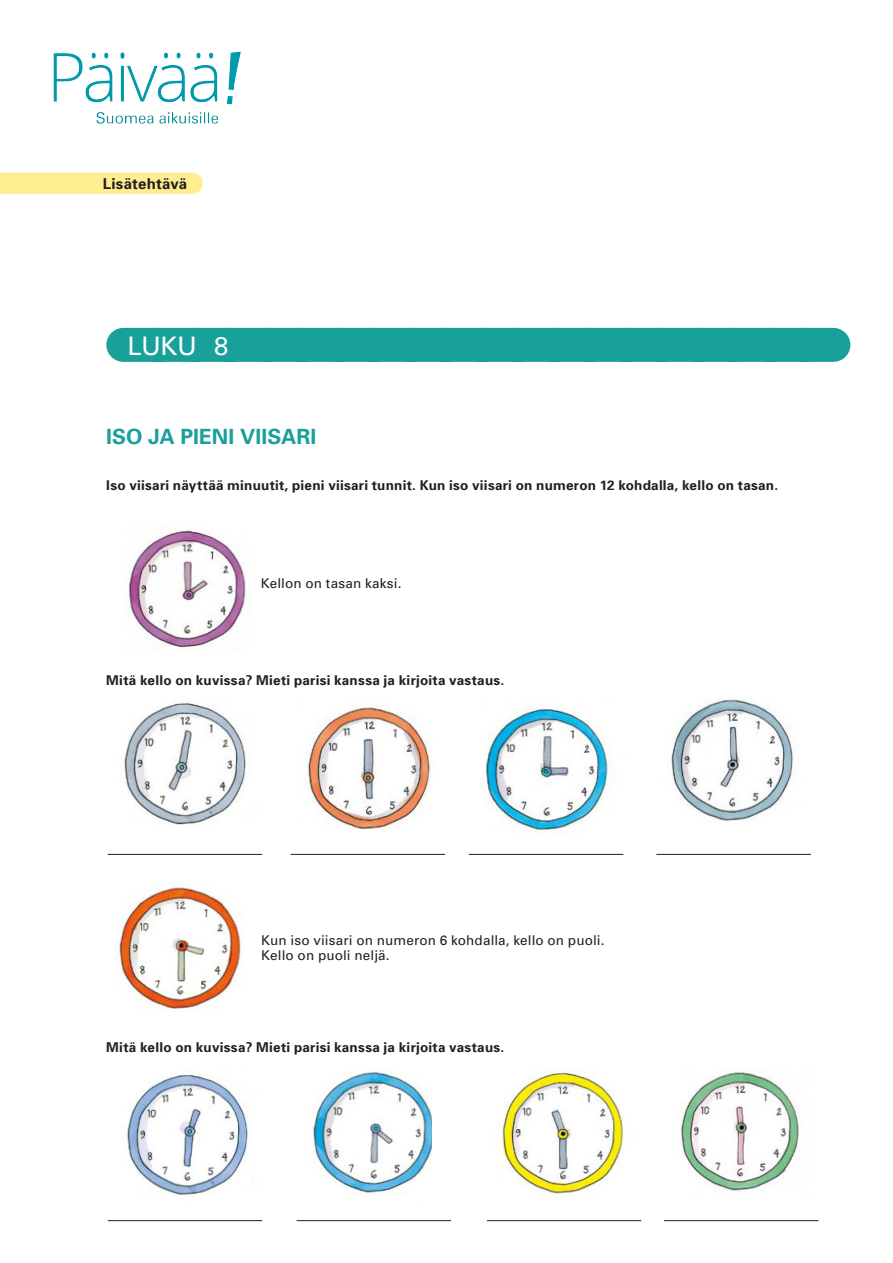
<style>
.page{position:relative;width:893px;height:1263px;background:#fff}
.page>*{position:absolute;margin:0;border:0;box-sizing:border-box;transform-origin:0 0}
.osa-otsikko_vasen{font:25.5px "Univers";color:#fff}
._1_ots{font:700 21px "Univers";letter-spacing:.005em;color:#1aa09a}
.t1{font:700 15px "Univers";letter-spacing:.015em;color:#231f20}
.Tehtävänanto___2_ots{font:700 13.5px "Univers";letter-spacing:.015em;color:#231f20}
.tehtävä_leipis{font:13.5px/15px "Univers";letter-spacing:.01em;color:#231f20}
</style>
<div class="page">
<img style="left:53px;top:51px;width:188px;height:73px">
<div style="left:0;top:173px;width:192px;height:21px;background:#ffee91"></div>
<div style="left:123px;top:328px;width:710px;height:34px;background:#1aa09a"></div>
<img style="left:128px;top:530px;width:122px;height:120px">
<img style="left:124px;top:703px;width:306px;height:127px">
<img style="left:485px;top:699px;width:309px;height:136px">
<img style="left:119px;top:886px;width:122px;height:127px">
<img style="left:498px;top:1070px;width:301px;height:124px">
<img style="left:127px;top:1071px;width:305px;height:124px">
<hr style="left:108px;top:854px;width:154px;height:1px;background:#231f20">
<hr style="left:108px;top:1220px;width:154px;height:1px;background:#231f20">
<hr style="left:291px;top:854px;width:154px;height:1px;background:#231f20">
<hr style="left:297px;top:1220px;width:154px;height:1px;background:#231f20">
<hr style="left:469px;top:854px;width:154px;height:1px;background:#231f20">
<hr style="left:487px;top:1220px;width:154px;height:1px;background:#231f20">
<hr style="left:656px;top:854px;width:155px;height:1px;background:#231f20">
<hr style="left:664px;top:1220px;width:154px;height:1px;background:#231f20">
<p class="t1" style="left:103px;top:175px;width:86px">Lisätehtävä</p>
<p class="osa-otsikko_vasen" style="left:128px;top:331px;width:102px">LUKU 8</p>
<p class="_1_ots" style="left:106px;top:424px;width:212px">ISO JA PIENI VIISARI</p>
<p class="Tehtävänanto___2_ots" style="left:106px;top:477px;width:673px">Iso viisari näyttää minuutit, pieni viisari tunnit. Kun iso viisari on numeron 12 kohdalla, kello on tasan.</p>
<p class="tehtävä_leipis" style="left:261px;top:576px;width:142px">Kellon on tasan kaksi.</p>
<p class="Tehtävänanto___2_ots" style="left:106px;top:672px;width:400px">Mitä kello on kuvissa? Mieti parisi kanssa ja kirjoita vastaus.</p>
<p class="tehtävä_leipis" style="left:261px;top:933px;width:345px">Kun iso viisari on numeron 6 kohdalla, kello on puoli.<br>Kello on puoli neljä.</p>
<p class="Tehtävänanto___2_ots" style="left:106px;top:1039px;width:400px">Mitä kello on kuvissa? Mieti parisi kanssa ja kirjoita vastaus.</p>
</div>
